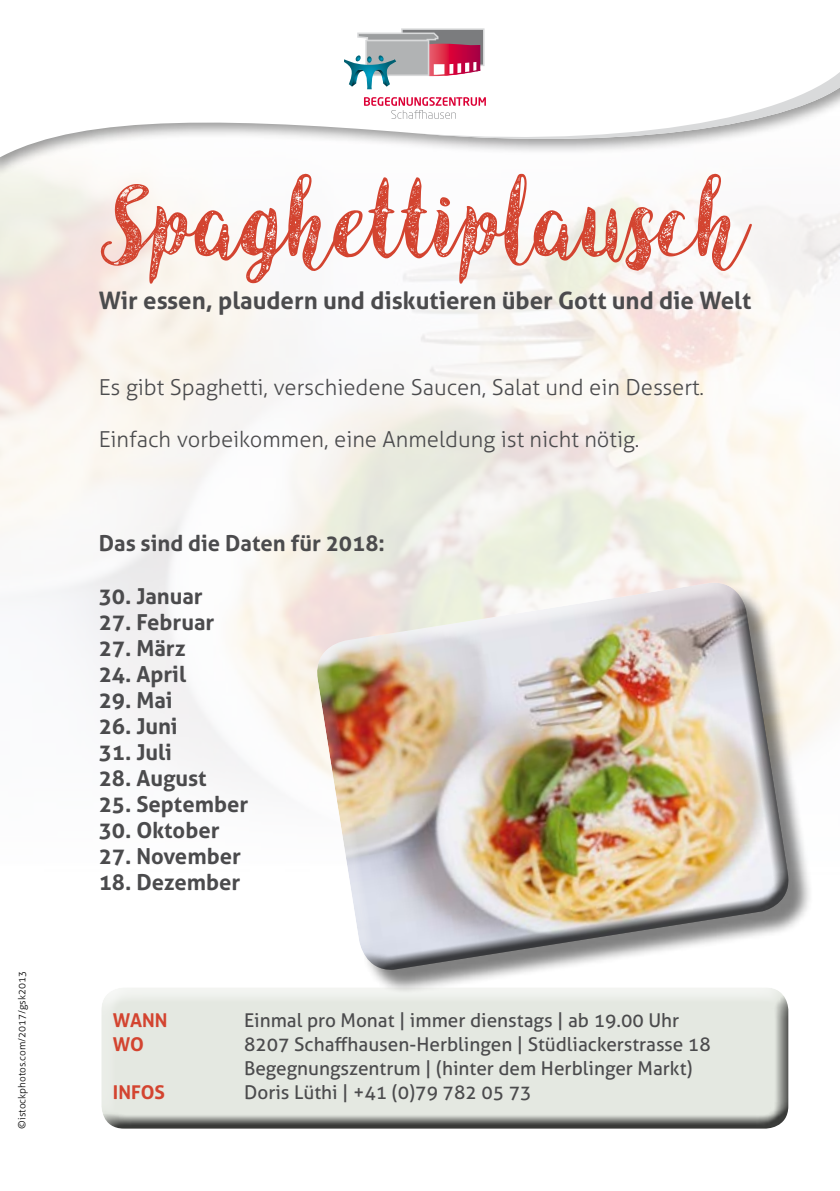
<style>
.page{position:relative;width:840px;height:1191px;background:#fff}
.page>*{position:absolute;margin:0;border:0;box-sizing:border-box;transform-origin:0 0}
.t1{font:106px "Angeline Vintage";color:#d34430}
.t2{font:700 24px "Aller";color:#4b4b4d}
.t3{font:700 22px "Aller";color:#4b4b4d}
.t4{font:300 22px "Aller";color:#4b4b4d}
.t5{font:19px/24px "Aller";color:#4b4b4d}
.t6{font:700 19px "Aller";color:#d34430}
.t7{font:300 10px "Aller";color:#000}
</style>
<div class="page">
<div style="left:93px;top:988px;width:710px;height:141px;background:#000;opacity:.75"></div>
<svg style="left:0;top:28px;width:485px;height:136px"></svg>
<svg style="left:418px;top:53px;width:421px;height:100px"></svg>
<div style="left:319px;top:586px;width:494px;height:409px;background:#000;opacity:.5"></div>
<svg style="left:296px;top:563px;width:501px;height:274px;fill:#f3f2e5"></svg>
<img style="left:307px;top:582px;width:500px;height:396px">
<svg style="left:344px;top:28px;width:140px;height:61px"></svg>
<svg style="left:364px;top:97px;width:121px;height:22px"></svg>
<p class="t7" style="left:16px;top:1128px;width:159px;rotate:-90deg">©istockphotos.com/2017/gsk2013</p>
<h1 class="t1" style="left:99px;top:155px;width:643px">Spaghettiplausch</h1>
<p class="t2" style="left:99px;top:286px;width:653px">Wir essen, plaudern und diskutieren über Gott und die Welt</p>
<p class="t4" style="left:99px;top:374px;width:606px">Es gibt Spaghetti, verschiedene Saucen, Salat und ein Dessert.</p>
<p class="t4" style="left:99px;top:426px;width:541px">Einfach vorbeikommen, eine Anmeldung ist nicht nötig.</p>
<p class="t3" style="left:99px;top:530px;width:287px">Das sind die Daten für 2018:</p>
<p class="t3" style="left:99px;top:582px;width:105px">30. Januar</p>
<p class="t3" style="left:99px;top:608px;width:117px">27. Februar</p>
<p class="t3" style="left:99px;top:634px;width:88px">27. März</p>
<p class="t3" style="left:99px;top:660px;width:89px">24. April</p>
<p class="t3" style="left:99px;top:686px;width:75px">29. Mai</p>
<p class="t3" style="left:99px;top:712px;width:80px">26. Juni</p>
<p class="t3" style="left:99px;top:738px;width:75px">31. Juli</p>
<p class="t3" style="left:99px;top:764px;width:109px">28. August</p>
<p class="t3" style="left:99px;top:790px;width:151px">25. September</p>
<p class="t3" style="left:99px;top:816px;width:122px">30. Oktober</p>
<p class="t3" style="left:99px;top:842px;width:144px">27. November</p>
<p class="t3" style="left:99px;top:868px;width:143px">18. Dezember</p>
<p class="t6" style="left:113px;top:1008px;width:56px">WANN</p>
<p class="t5" style="left:244px;top:1008px;width:436px">Einmal pro Monat | immer dienstags | ab 19.00 Uhr</p>
<p class="t6" style="left:113px;top:1032px;width:32px">WO</p>
<p class="t5" style="left:244px;top:1032px;width:468px">8207 Schaffhausen-Herblingen | Stüdliackerstrasse 18<br>Begegnungszentrum | (hinter dem Herblinger Markt)</p>
<p class="t6" style="left:113px;top:1080px;width:54px">INFOS</p>
<p class="t5" style="left:244px;top:1080px;width:289px">Doris Lüthi | +41 (0)79 782 05 73</p>
</div>
